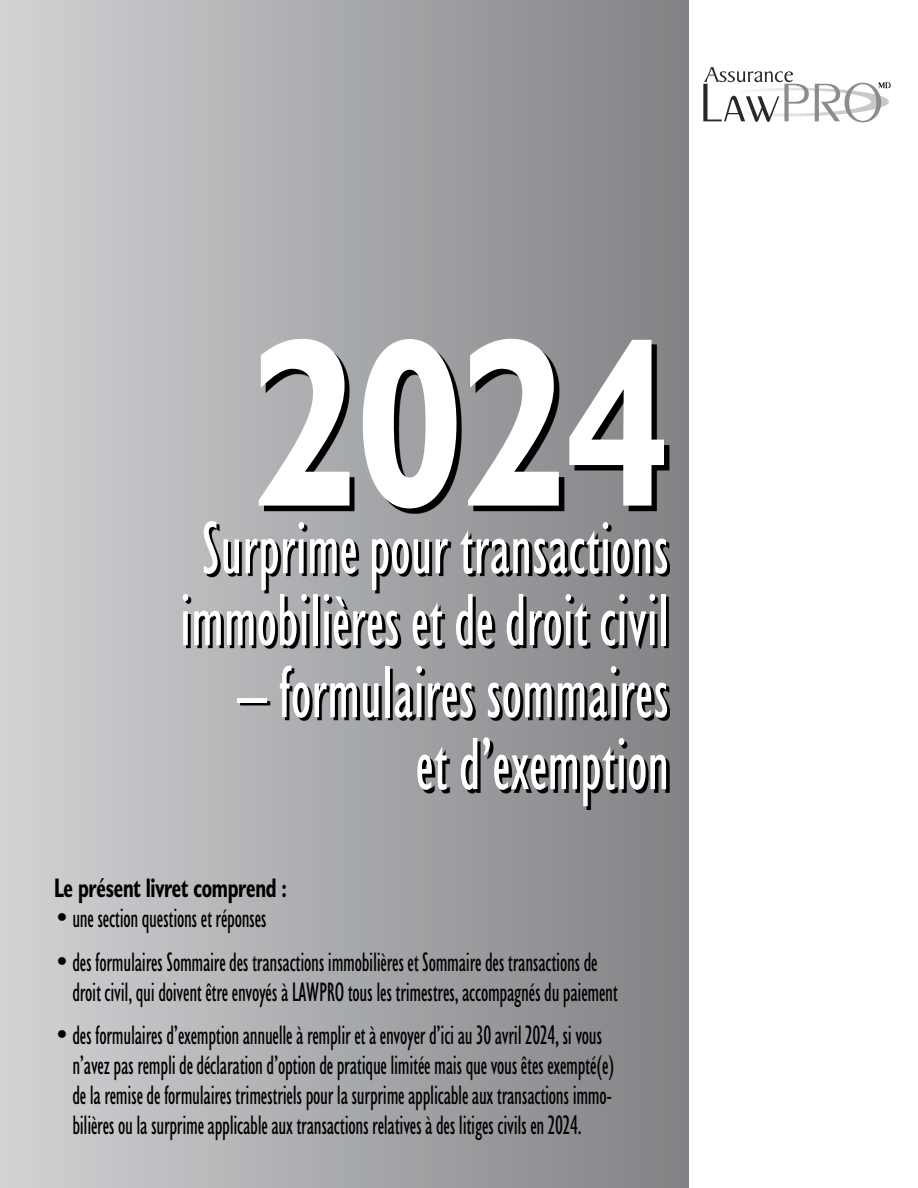
<style>
.page{position:relative;width:918px;height:1188px;background:#fff}
.page>*{position:absolute;margin:0;border:0;box-sizing:border-box;transform-origin:0 0}
.t1{font:700 240px "Humanist 521 BT";color:#fff;scale:.8 1}
.Cover_title_A{font:condensed 75px/72px "Humanist 521 BT";color:#fff;scale:.8 1}
.cover_title_B{font:condensed 27px/30px "Humanist 521 BT";letter-spacing:-.015em;color:#000}
.cover_title_B-2{font:700 condensed 27px "Humanist 521 BT";letter-spacing:-.015em;color:#000;scale:.8 1}
</style>
<div class="page">
<div style="left:0;top:0;width:688px;height:1188px;background:linear-gradient(to right,#d0d2d4,#808285)"></div>
<svg style="left:703px;top:67px;width:188px;height:55px"></svg>
<svg style="left:264px;top:344px;width:406px;height:170px;background:#4c4e4f"></svg>
<svg style="left:186px;top:524px;width:484px;height:286px;background:#818385"></svg>
<h1 class="t1" style="left:253px;top:274px;width:525px">2024</h1>
<h1 class="Cover_title_A" style="left:180px;top:512px;width:613px">Surprime pour transactions immobilières et de droit civil</h1>
<h1 class="Cover_title_A" style="left:237px;top:656px;width:541px;text-align:right">– formulaires sommaires et d’exemption</h1>
<h2 class="cover_title_B-2" style="left:54px;top:871px;width:293px">Le présent livret comprend :</h2>
<h2 class="cover_title_B" style="left:54px;top:903px;width:214px">•une section questions et réponses</h2>
<h2 class="cover_title_B" style="left:72px;top:947px;width:547px;text-indent:-18px">•des formulaires Sommaire des transactions immobilières et Sommaire des transactions de droit civil, qui doivent être envoyés à LAWPRO tous les trimestres, accompagnés du paiement</h2>
<h2 class="cover_title_B" style="left:72px;top:1020px;width:544px;text-indent:-18px">•des formulaires d’exemption annuelle à remplir et à envoyer d’ici au 30 avril 2024, si vous n’avez pas rempli de déclaration d’option de pratique limitée mais que vous êtes exempté(e) de la remise de formulaires trimestriels pour la surprime applicable aux transactions immo&shy;bilières ou la surprime applicable aux transactions relatives à des litiges civils en 2024.</h2>
</div>
